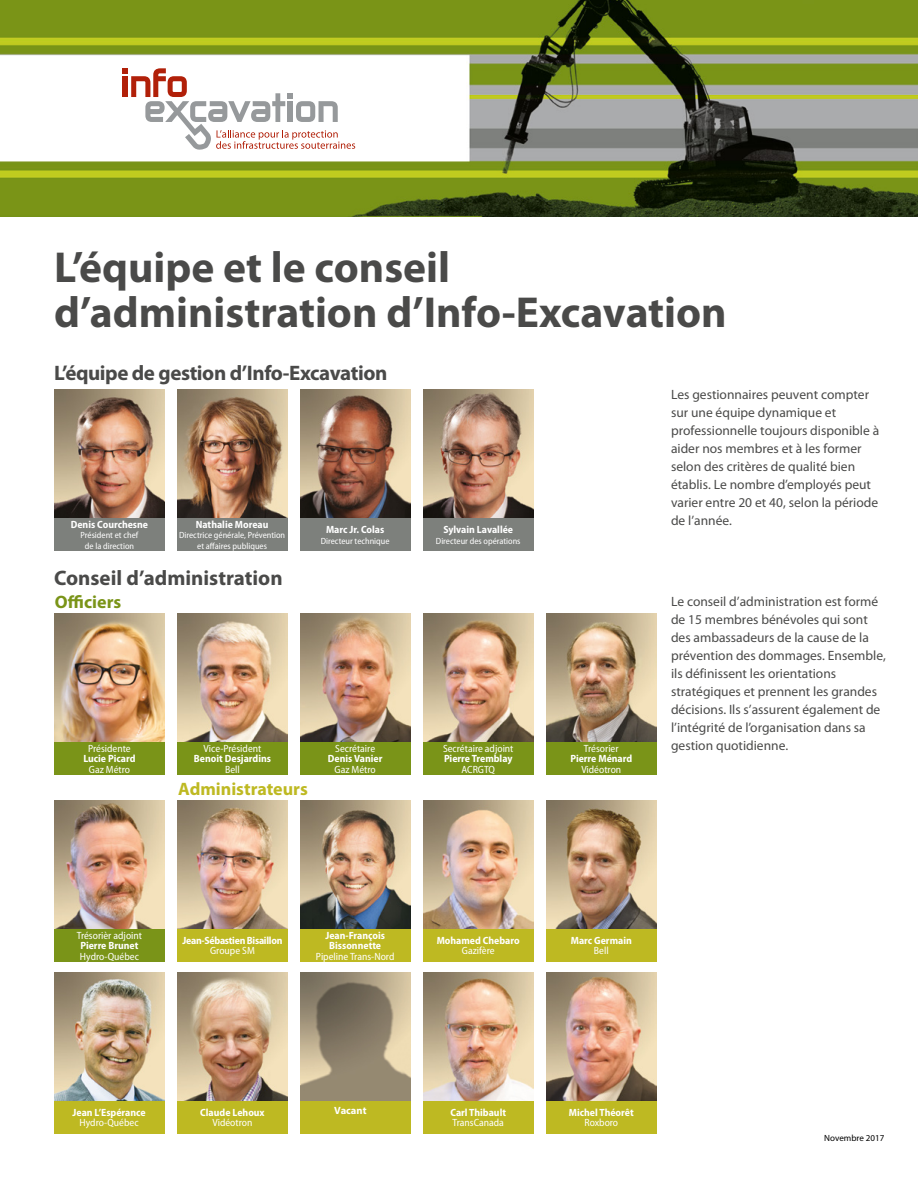
<style>
.page{position:relative;width:918px;height:1188px;background:#fff}
.page>*{position:absolute;margin:0;border:0;box-sizing:border-box;transform-origin:0 0}
.t1{font:700 43.5px/45px "Myriad Pro";color:#4a4a49}
.t2{font:700 21px "Myriad Pro";letter-spacing:-.02em;color:#4a4a49}
.t3{font:700 21px "Myriad Pro";color:#4a4a49}
.t4{font:700 18px "Myriad Pro";color:#beb922}
.t5{font:700 18px "Myriad Pro";color:#7a9418}
.t6{font:13.5px/18px "Myriad Pro";color:#4a4a49}
.t7{font:700 semi-condensed 10.5px/10.5px "Myriad Pro";color:#fff;text-align:center}
.t8{font:semi-condensed 10.5px "Myriad Pro";color:#fff}
.t9{font:700 semi-condensed 10.5px "Myriad Pro";letter-spacing:-.025em;color:#fff}
.t10{font:700 10.5px "Myriad Pro";color:#fff}
.t11{font:semi-condensed 9px/10.5px "Myriad Pro";color:#fff;text-align:center}
.t12{font:9px "Myriad Pro";color:#000}
</style>
<div class="page">
<div style="left:54px;top:517px;width:111px;height:34px;background:#7d807c"></div>
<div style="left:177px;top:517px;width:110px;height:34px;background:#7d807c"></div>
<div style="left:300px;top:517px;width:110px;height:34px;background:#7d807c"></div>
<div style="left:423px;top:517px;width:110px;height:34px;background:#7d807c"></div>
<img style="left:0;top:0;width:918px;height:216px">
<svg style="left:123px;top:68px;width:232px;height:84px"></svg>
<img style="left:55px;top:390px;width:110px;height:127px">
<img style="left:177px;top:390px;width:110px;height:127px">
<img style="left:300px;top:390px;width:110px;height:127px">
<img style="left:423px;top:390px;width:110px;height:127px">
<div style="left:54px;top:741px;width:111px;height:34px;background:#7a9418"></div>
<div style="left:54px;top:928px;width:111px;height:34px;background:#7a9418"></div>
<div style="left:54px;top:1100px;width:110px;height:34px;background:#beb922"></div>
<div style="left:177px;top:741px;width:111px;height:34px;background:#7a9418"></div>
<div style="left:177px;top:928px;width:111px;height:34px;background:#beb922"></div>
<div style="left:177px;top:1100px;width:111px;height:34px;background:#beb922"></div>
<div style="left:300px;top:741px;width:110px;height:34px;background:#7a9418"></div>
<div style="left:300px;top:928px;width:110px;height:34px;background:#beb922"></div>
<div style="left:300px;top:1100px;width:110px;height:34px;background:#beb922"></div>
<div style="left:423px;top:741px;width:110px;height:34px;background:#7a9418"></div>
<div style="left:423px;top:928px;width:110px;height:34px;background:#beb922"></div>
<div style="left:423px;top:1100px;width:110px;height:34px;background:#beb922"></div>
<div style="left:546px;top:741px;width:110px;height:34px;background:#7a9418"></div>
<div style="left:546px;top:928px;width:110px;height:34px;background:#beb922"></div>
<div style="left:546px;top:1100px;width:110px;height:34px;background:#beb922"></div>
<img style="left:54px;top:614px;width:110px;height:127px">
<img style="left:54px;top:801px;width:110px;height:127px">
<img style="left:54px;top:973px;width:110px;height:127px">
<img style="left:177px;top:614px;width:110px;height:127px">
<img style="left:177px;top:801px;width:110px;height:127px">
<img style="left:177px;top:973px;width:110px;height:127px">
<img style="left:300px;top:614px;width:110px;height:127px">
<img style="left:300px;top:801px;width:110px;height:127px">
<img style="left:301px;top:972px;width:110px;height:128px">
<img style="left:423px;top:614px;width:110px;height:127px">
<img style="left:423px;top:801px;width:110px;height:127px">
<img style="left:423px;top:973px;width:110px;height:127px">
<img style="left:546px;top:614px;width:110px;height:127px">
<img style="left:546px;top:801px;width:110px;height:127px">
<img style="left:546px;top:973px;width:110px;height:127px">
<h1 class="t1" style="left:54px;top:246px;width:674px">L’équipe et le conseil d’administration d’Info-Excavation</h1>
<h2 class="t2" style="left:54px;top:362px;width:335px">L’équipe de gestion d’Info-Excavation</h2>
<p class="t7" style="left:71px;top:519px;width:79px">Denis Courchesne</p>
<p class="t11" style="left:81px;top:530px;width:59px">Président et chef de la direction</p>
<p class="t7" style="left:196px;top:519px;width:74px">Nathalie Moreau</p>
<p class="t11" style="left:179px;top:530px;width:108px">Directrice générale, Prévention et affaires publiques</p>
<p class="t7" style="left:326px;top:524px;width:60px">Marc Jr. Colas</p>
<p class="t11" style="left:321px;top:536px;width:70px">Directeur technique</p>
<p class="t7" style="left:443px;top:524px;width:71px">Sylvain Lavallée</p>
<p class="t11" style="left:436px;top:536px;width:86px">Directeur des opérations</p>
<p class="t6" style="left:671px;top:386px;width:210px">Les gestionnaires peuvent compter sur une équipe dynamique et professionnelle toujours disponible à aider nos membres et à les former selon des critères de qualité bien établis. Le nombre d’employés peut varier entre 20 et 40, selon la période de l’année.</p>
<h2 class="t3" style="left:54px;top:566px;width:230px">Conseil d’administration</h2>
<h3 class="t5" style="left:55px;top:592px;width:68px">Officiers</h3>
<p class="t8" style="left:88px;top:742px;width:44px">Présidente</p>
<p class="t7" style="left:83px;top:753px;width:54px">Lucie Picard</p>
<p class="t8" style="left:89px;top:763px;width:43px">Gaz Métro</p>
<p class="t8" style="left:204px;top:742px;width:59px">Vice-Président</p>
<p class="t7" style="left:194px;top:753px;width:79px">Benoit Desjardins</p>
<p class="t8" style="left:225px;top:763px;width:16px">Bell</p>
<p class="t8" style="left:335px;top:742px;width:41px">Secrétaire</p>
<p class="t7" style="left:328px;top:753px;width:56px">Denis Vanier</p>
<p class="t8" style="left:335px;top:763px;width:43px">Gaz Métro</p>
<p class="t8" style="left:443px;top:742px;width:72px">Secrétaire adjoint</p>
<p class="t7" style="left:444px;top:753px;width:70px">Pierre Tremblay</p>
<p class="t8" style="left:462px;top:763px;width:35px">ACRGTQ</p>
<p class="t8" style="left:584px;top:742px;width:36px">Trésorier</p>
<p class="t7" style="left:570px;top:753px;width:63px">Pierre Ménard</p>
<p class="t8" style="left:581px;top:763px;width:41px">Vidéotron</p>
<p class="t6" style="left:671px;top:592px;width:216px">Le conseil d’administration est formé de 15 membres bénévoles qui sont des ambassadeurs de la cause de la prévention des dommages. Ensemble, ils définissent les orientations stratégiques et prennent les grandes décisions. Ils s’assurent également de l’intégrité de l’organisation dans sa gestion quotidienne.</p>
<h3 class="t4" style="left:178px;top:779px;width:131px">Administrateurs</h3>
<p class="t8" style="left:77px;top:929px;width:67px">Trésorièr adjoint</p>
<p class="t7" style="left:80px;top:940px;width:60px">Pierre Brunet</p>
<p class="t8" style="left:80px;top:950px;width:61px">Hydro-Québec</p>
<p class="t9" style="left:183px;top:934px;width:101px">Jean-Sébastien Bisaillon</p>
<p class="t8" style="left:210px;top:945px;width:46px">Groupe SM</p>
<p class="t7" style="left:325px;top:930px;width:61px">Jean-François<br>Bissonnette</p>
<p class="t8" style="left:316px;top:950px;width:80px">Pipeline Trans-Nord</p>
<p class="t7" style="left:437px;top:935px;width:85px">Mohamed Chebaro</p>
<p class="t8" style="left:462px;top:945px;width:34px">Gazifère</p>
<p class="t7" style="left:571px;top:935px;width:62px">Marc Germain</p>
<p class="t8" style="left:594px;top:945px;width:16px">Bell</p>
<p class="t7" style="left:73px;top:1107px;width:75px">Jean L’Espérance</p>
<p class="t8" style="left:80px;top:1117px;width:61px">Hydro-Québec</p>
<p class="t7" style="left:200px;top:1107px;width:66px">Claude Lehoux</p>
<p class="t8" style="left:213px;top:1117px;width:41px">Vidéotron</p>
<p class="t10" style="left:334px;top:1104px;width:34px">Vacant</p>
<p class="t7" style="left:450px;top:1107px;width:57px">Carl Thibault</p>
<p class="t8" style="left:453px;top:1117px;width:53px">TransCanada</p>
<p class="t7" style="left:569px;top:1107px;width:66px">Michel Théorêt</p>
<p class="t8" style="left:584px;top:1117px;width:35px">Roxboro</p>
<p class="t12" style="left:824px;top:1132px;width:62px">Novembre 2017</p>
</div>
